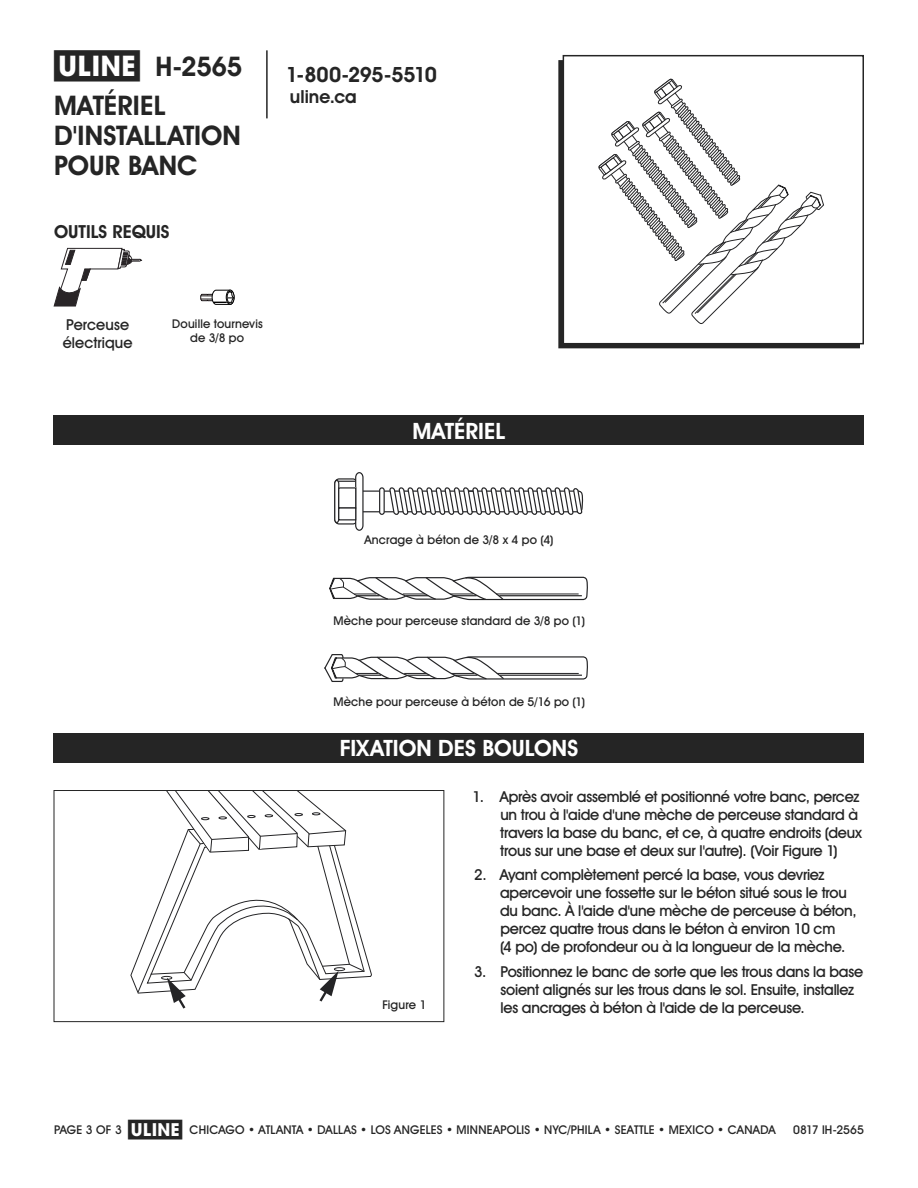
<style>
.page{position:relative;width:918px;height:1188px;background:#fff}
.page>*{position:absolute;margin:0;border:0;box-sizing:border-box;transform-origin:0 0}
.t1{font:700 27px/30px "Uline Two Knine";letter-spacing:.005em;color:#252525}
.t2{font:700 22.5px "Uline Two Knine";letter-spacing:.005em;color:#fff}
.t3{font:700 21px "Uline Two Knine";letter-spacing:-.02em;color:#252525}
.t4{font:700 18px "Uline Two Knine";color:#252525}
.t5{font:15px/18px "Uline Two Knine";letter-spacing:-.015em;color:#252525}
.t6{font:15px/18px "Uline Two Knine";letter-spacing:.005em;color:#252525}
.t7{font:12px/14.4px "Uline Two Knine";letter-spacing:.015em;color:#252525;text-align:center}
.s1{font-size:28.5px}
.s2{font-size:18px}
</style>
<div class="page">
<hr style="left:266px;top:50px;width:2px;height:68px;background:#252525">
<div style="left:558px;top:60px;width:302px;height:288px;border:2px solid #252525"></div>
<div style="left:563px;top:56px;width:300px;height:288px;background:#fff"></div>
<div style="left:563px;top:55px;width:301px;height:289px;border:2px solid #252525"></div>
<svg style="left:598px;top:78px;width:226px;height:246px"></svg>
<svg style="left:130px;top:792px;width:242px;height:217px"></svg>
<div style="left:54px;top:790px;width:390px;height:232px;border:1px solid #252525"></div>
<svg style="left:324px;top:654px;width:264px;height:28px"></svg>
<svg style="left:329px;top:576px;width:259px;height:25px"></svg>
<svg style="left:334px;top:472px;width:249px;height:59px"></svg>
<div style="left:54px;top:415px;width:810px;height:30px;background:#252525"></div>
<div style="left:54px;top:733px;width:810px;height:30px;background:#252525"></div>
<svg style="left:54px;top:248px;width:88px;height:58px"></svg>
<svg style="left:201px;top:290px;width:33px;height:15px"></svg>
<h1 class="t1" style="left:54px;top:51px;width:190px"><span class="s1">π</span> H-2565</h1>
<h3 class="t3" style="left:286px;top:62px;width:152px">1-800-295-5510</h3>
<h1 class="t1" style="left:54px;top:90px;width:113px">MATÉRIEL</h1>
<p class="t4" style="left:290px;top:86px;width:68px">uline.ca</p>
<h1 class="t1" style="left:54px;top:120px;width:189px">D'INSTALLATION<br>POUR BANC</h1>
<p class="t4" style="left:54px;top:221px;width:117px">OUTILS REQUIS</p>
<p class="t6" style="left:63px;top:316px;width:71px">Perceuse électrique</p>
<p class="t7" style="left:172px;top:316px;width:92px">Douille tournevis de 3/8 po</p>
<h2 class="t2" style="left:412px;top:417px;width:95px">MATÉRIEL</h2>
<p class="t7" style="left:364px;top:533px;width:191px">Ancrage à béton de 3/8 x 4 po (4)</p>
<p class="t7" style="left:333px;top:613px;width:253px">Mèche pour perceuse standard de 3/8 po (1)</p>
<p class="t7" style="left:333px;top:694px;width:253px">Mèche pour perceuse à béton de 5/16 po (1)</p>
<h2 class="t2" style="left:340px;top:735px;width:240px">FIXATION DES BOULONS</h2>
<p class="t7" style="left:382px;top:997px;width:46px">Figure 1</p>
<p class="t5" style="left:500px;top:787px;width:363px;text-indent:-28px">1. Après avoir assemblé et positionné votre banc, percez un trou à l'aide d'une mèche de perceuse standard à travers la base du banc, et ce, à quatre endroits (deux trous sur une base et deux sur l'autre). (Voir Figure 1)</p>
<p class="t5" style="left:500px;top:866px;width:358px;text-indent:-26px">2. Ayant complètement percé la base, vous devriez apercevoir une fossette sur le béton situé sous le trou du banc. À l'aide d'une mèche de perceuse à béton, percez quatre trous dans le béton à environ 10 cm<br>(4 po) de profondeur ou à la longueur de la mèche.</p>
<p class="t5" style="left:500px;top:963px;width:364px;text-indent:-26px">3. Positionnez le banc de sorte que les trous dans la base soient alignés sur les trous dans le sol. Ensuite, installez les ancrages à béton à l'aide de la perceuse.</p>
<p class="t7" style="left:128px;top:1122px;width:649px"><span class="s2">π</span> CHICAGO • ATLANTA • DALLAS • LOS ANGELES • MINNEAPOLIS • NYC/PHILA • SEATTLE • MEXICO • CANADA</p>
<p class="t7" style="left:54px;top:1122px;width:69px">PAGE 3 OF 3</p>
<p class="t7" style="left:793px;top:1122px;width:72px">0817 IH-2565</p>
</div>
